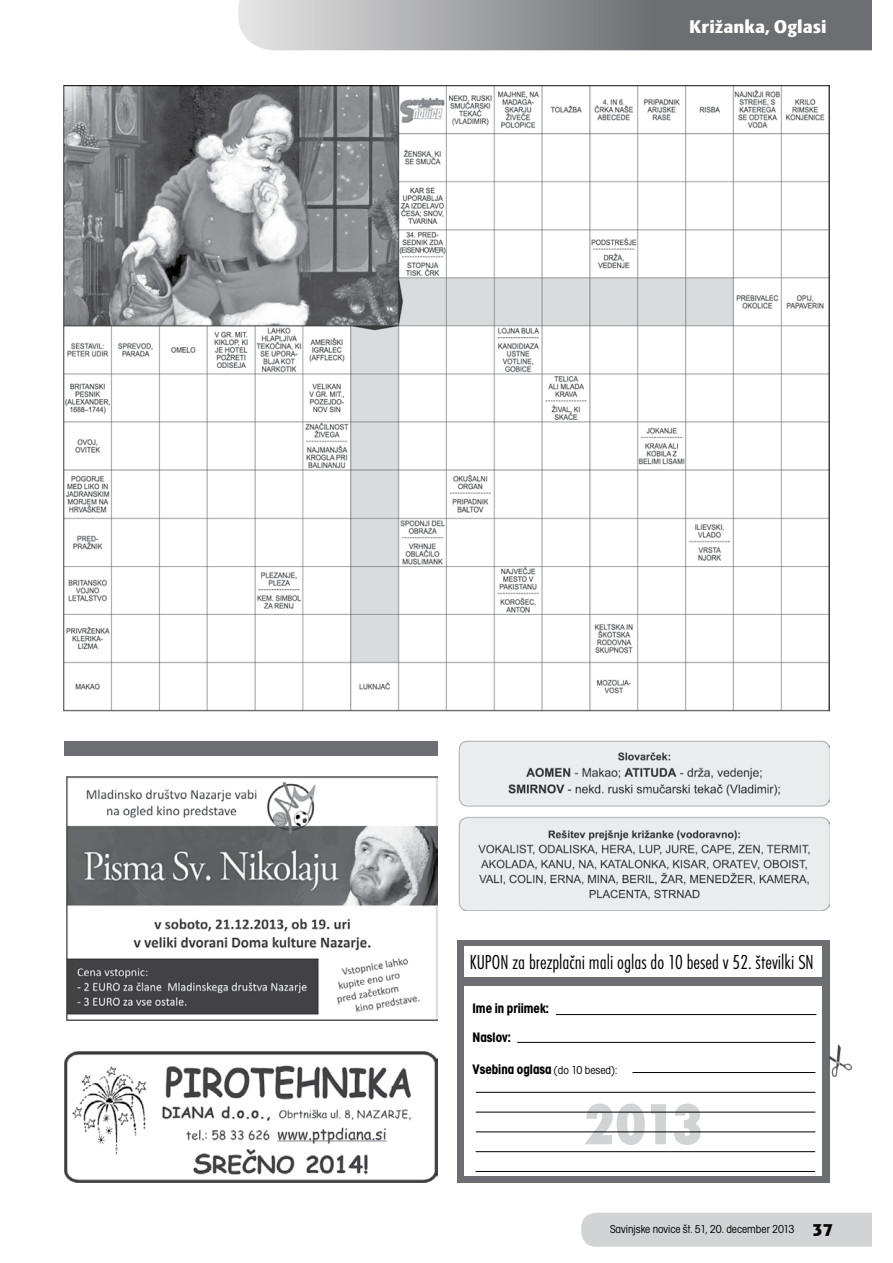
<style>
.page{position:relative;width:893px;height:1263px;background:#fff}
.page>*{position:absolute;margin:0;border:0;box-sizing:border-box;transform-origin:0 0}
.t1{font:60px "Futura TEE Extr Bold Cond";color:#d1d3d4}
.t2{font:21px "Futura TEE Ligh Cond";color:#000}
.t3{font:18px "Skoda Sans Black CE";color:#fff}
.t4{font:700 condensed 14.25px/29.7px "Avant Gar Got Itc TEE";color:#000}
.t5{font:condensed 12px "Avant Gar Got Itc TEE";color:#000}
.s1{font-weight:400;font-size:12px}
.s2{font-family:"Skoda Sans";font-weight:900;font-stretch:normal;font-size:18px}
</style>
<div class="page">
<svg style="left:238px;top:0;width:634px;height:50px;background:#949597"></svg>
<div style="left:581px;top:1213px;width:291px;height:34px;background:#d1d3d4"></div>
<img style="left:64px;top:85px;width:765px;height:826px">
<div style="left:457px;top:940px;width:372px;height:242px;background:#6d6e71"></div>
<div style="left:465px;top:986px;width:357px;height:190px;background:#fff"></div>
<div style="left:465px;top:946px;width:357px;height:31px;background:#fff"></div>
<hr style="left:556px;top:1014px;width:260px;height:1px;background:#000">
<hr style="left:632px;top:1072px;width:183px;height:1px;background:#000">
<hr style="left:517px;top:1042px;width:298px;height:1px;background:#000">
<hr style="left:476px;top:1092px;width:339px;height:1px;background:#000">
<hr style="left:476px;top:1112px;width:339px;height:1px;background:#000">
<hr style="left:476px;top:1131px;width:339px;height:1px;background:#000">
<hr style="left:476px;top:1151px;width:339px;height:1px;background:#000">
<hr style="left:476px;top:1171px;width:339px;height:1px;background:#000">
<img style="left:830px;top:1044px;width:21px;height:32px">
<div style="left:64px;top:741px;width:373px;height:14px;background:#6d6e71"></div>
<img style="left:66px;top:777px;width:371px;height:243px">
<img style="left:65px;top:1052px;width:372px;height:130px">
<p class="t3" style="left:689px;top:16px;width:139px">Križanka, Oglasi</p>
<p class="t2" style="left:470px;top:950px;width:345px">KUPON za brezplačni mali oglas do 10 besed v 52. številki SN</p>
<p class="t4" style="left:472px;top:993px;width:78px">Ime in priimek:<br>Naslov:</p>
<p class="t4" style="left:472px;top:1054px;width:146px">Vsebina oglasa <span class="s1">(do 10 besed):</span></p>
<h1 class="t1" style="left:583px;top:1091px;width:122px">2013</h1>
<p class="t5" style="left:610px;top:1222px;width:224px">Savinjske novice št. 51, 20. december 2013 <span class="s2">37</span></p>
</div>
